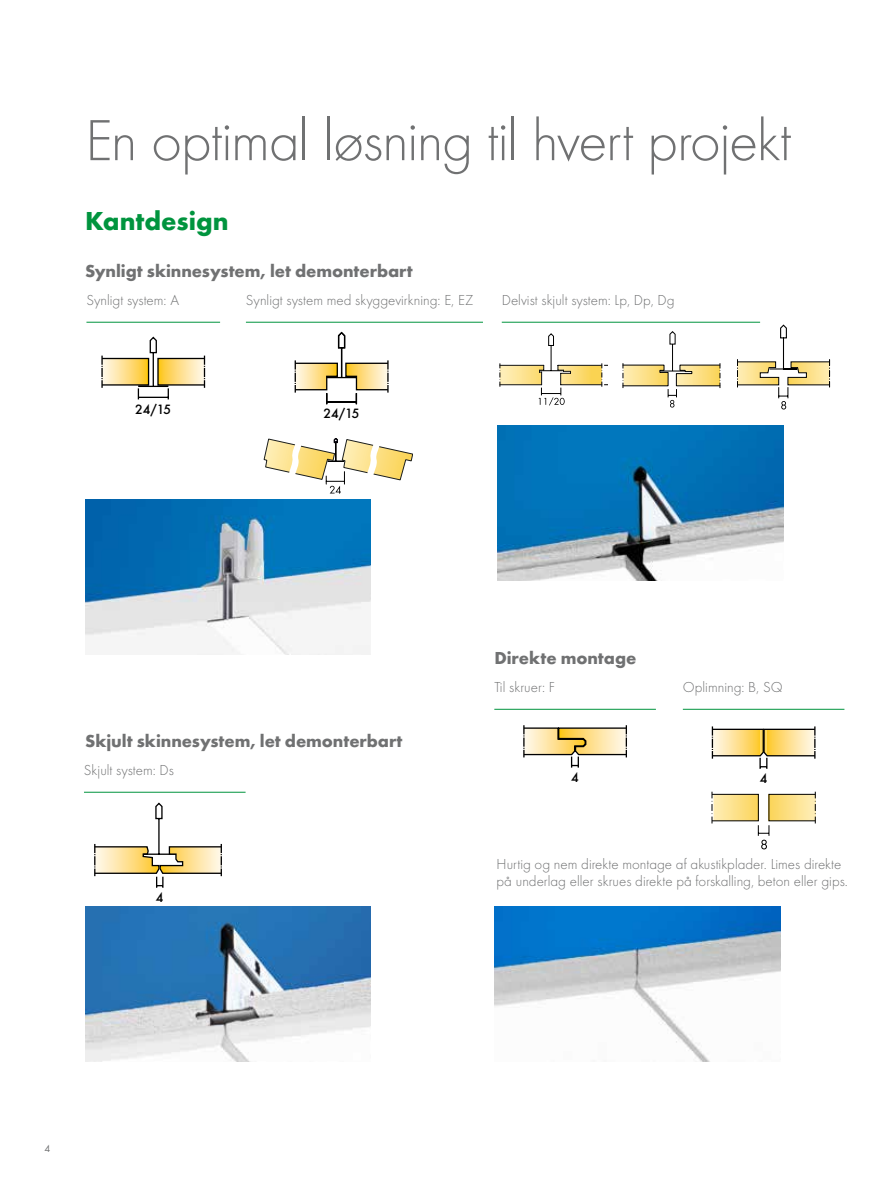
<style>
.page{position:relative;width:893px;height:1191px;background:#fff}
.page>*{position:absolute;margin:0;border:0;box-sizing:border-box;transform-origin:0 0}
.t1{font:300 60px "Futura";letter-spacing:-.02em;color:#707172}
.t2{font:700 27px "Futura";color:#00943e}
.t3{font:700 18px "Futura";letter-spacing:-.005em;color:#707172}
.t4{font:300 15px/16.2px "Futura";color:#707172}
.t5{font:500 12.45px "Futura";letter-spacing:-.04em;color:#000}
.t6{font:10.5px "Futura Boo";color:#707172}
</style>
<div class="page">
<img style="left:85px;top:906px;width:286px;height:155px">
<img style="left:85px;top:500px;width:286px;height:155px">
<img style="left:497px;top:425px;width:286px;height:155px">
<img style="left:494px;top:906px;width:286px;height:155px">
<svg style="left:101px;top:336px;width:104px;height:63px"></svg>
<hr style="left:138px;top:397px;width:30px;height:1px;background:#000">
<svg style="left:295px;top:332px;width:94px;height:73px"></svg>
<img style="left:571px;top:366px;width:31px;height:18px">
<svg style="left:602px;top:363px;width:6px;height:24px"></svg>
<svg style="left:500px;top:363px;width:1px;height:24px"></svg>
<hr style="left:561px;top:384px;width:41px;height:1px;background:#111211">
<hr style="left:558px;top:365px;width:44px;height:1px;background:#111211">
<hr style="left:500px;top:365px;width:44px;height:1px;background:#111211">
<svg style="left:538px;top:333px;width:33px;height:72px"></svg>
<hr style="left:500px;top:384px;width:42px;height:1px;background:#111211">
<svg style="left:622px;top:331px;width:99px;height:76px"></svg>
<svg style="left:264px;top:438px;width:149px;height:55px"></svg>
<hr style="left:86px;top:322px;width:134px;height:1px;background:#00943e">
<hr style="left:246px;top:322px;width:237px;height:1px;background:#00943e">
<hr style="left:502px;top:322px;width:258px;height:1px;background:#00943e">
<hr style="left:84px;top:792px;width:162px;height:1px;background:#00943e">
<hr style="left:494px;top:709px;width:162px;height:1px;background:#00943e">
<hr style="left:683px;top:709px;width:161px;height:1px;background:#00943e">
<svg style="left:737px;top:324px;width:94px;height:85px"></svg>
<svg style="left:94px;top:802px;width:128px;height:86px"></svg>
<svg style="left:523px;top:725px;width:104px;height:42px"></svg>
<svg style="left:712px;top:726px;width:104px;height:43px"></svg>
<img style="left:714px;top:796px;width:43px;height:23px">
<div style="left:712px;top:794px;width:47px;height:27px;border:1px solid #000"></div>
<img style="left:771px;top:796px;width:43px;height:23px">
<div style="left:769px;top:794px;width:47px;height:27px;border:1px solid #000"></div>
<svg style="left:712px;top:791px;width:1px;height:32px"></svg>
<svg style="left:815px;top:791px;width:1px;height:32px"></svg>
<svg style="left:758px;top:825px;width:12px;height:24px"></svg>
<h1 class="t1" style="left:85px;top:106px;width:708px">En optimal løsning til hvert projekt</h1>
<h2 class="t2" style="left:85px;top:204px;width:145px">Kantdesign</h2>
<p class="t3" style="left:85px;top:259px;width:329px">Synligt skinnesystem, let demonterbart</p>
<p class="t4" style="left:86px;top:292px;width:94px">Synligt system: A</p>
<p class="t4" style="left:246px;top:292px;width:229px">Synligt system med skyggevirkning: E, EZ</p>
<p class="t4" style="left:502px;top:292px;width:174px">Delvist skjult system: Lp, Dp, Dg</p>
<p class="t5" style="left:135px;top:400px;width:38px">24/15</p>
<p class="t5" style="left:324px;top:405px;width:38px">24/15</p>
<p class="t3" style="left:85px;top:729px;width:319px">Skjult skinnesystem, let demonterbart</p>
<p class="t4" style="left:84px;top:762px;width:91px">Skjult system: Ds</p>
<p class="t5" style="left:156px;top:888px;width:9px">4</p>
<p class="t3" style="left:494px;top:646px;width:144px">Direkte montage</p>
<p class="t4" style="left:494px;top:679px;width:62px">Til skruer: F</p>
<p class="t4" style="left:683px;top:679px;width:101px">Oplimning: B, SQ</p>
<p class="t5" style="left:571px;top:768px;width:9px">4</p>
<p class="t5" style="left:760px;top:770px;width:9px">4</p>
<p class="t4" style="left:497px;top:857px;width:353px">Hurtig og nem direkte montage af akustikplader. Limes direkte på underlag eller skrues direkte på forskalling, beton eller gips.</p>
<p class="t6" style="left:45px;top:1142px;width:7px">4</p>
</div>
